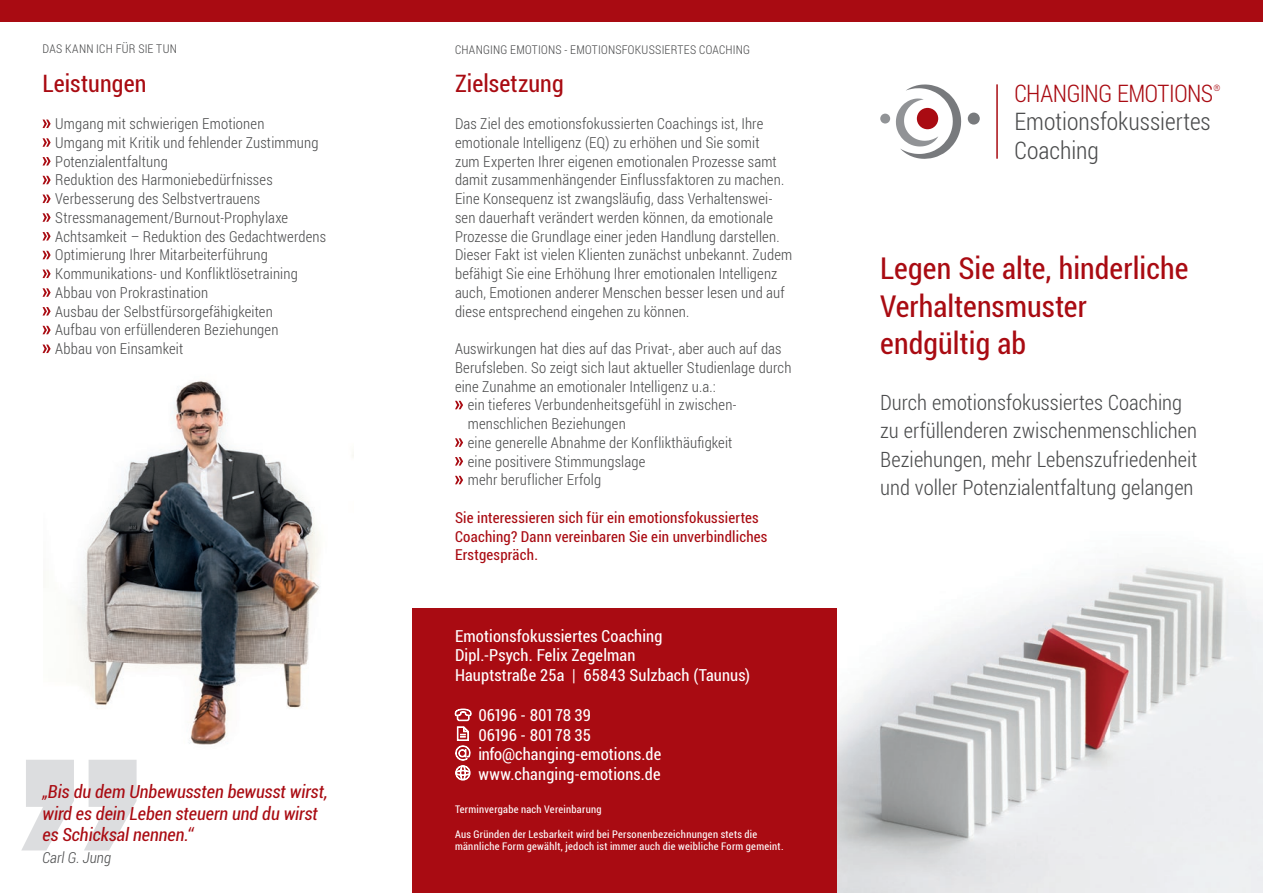
<style>
.page{position:relative;width:1263px;height:893px;background:#fff}
.page>*{position:absolute;margin:0;border:0;box-sizing:border-box;transform-origin:0 0}
.t1{font:30px/37.5px "Roboto Condensed";letter-spacing:.005em;color:#a90b12}
.t2{font:300 24px/28.5px "Roboto Condensed";letter-spacing:.005em;color:#4b4c4d}
.t3{font:24px "Roboto Condensed";letter-spacing:.005em;color:#a90b12}
.t4{font:300 24px "Roboto Condensed";letter-spacing:-.02em;color:#a90b12}
.t5{font:300 21px/28px "Roboto Condensed";letter-spacing:.005em;color:#4b4c4d}
.t6{font:italic 18px/21.6px "Roboto Condensed";color:#a90b12}
.t7{font:16.5px/19.8px "Roboto Condensed";letter-spacing:.01em;color:#fff}
.t8{font:300 15px/18.8px "Roboto Condensed";letter-spacing:.01em;color:#4b4c4d}
.t9{font:15px/18.8px "Roboto Condensed";letter-spacing:.015em;color:#a90b12}
.t10{font:italic 300 15px "Roboto Condensed";color:#4b4c4d}
.t11{font:300 12px "Roboto Condensed";letter-spacing:.02em;color:#4b4c4d}
.t12{font:10.5px/12.6px "Roboto Condensed";letter-spacing:.03em;color:#fff}
.t13{font:300 8.7px "Roboto";color:#a90b12}
</style>
<div class="page">
<img style="left:46px;top:353px;width:307px;height:392px">
<div style="left:412px;top:608px;width:426px;height:285px;background:#a90b12"></div>
<svg style="left:455px;top:709px;width:17px;height:71px"></svg>
<div style="left:0;top:0;width:1263px;height:21px;background:#a90b12"></div>
<svg style="left:455px;top:401px;width:8px;height:8px"></svg>
<svg style="left:455px;top:438px;width:8px;height:9px"></svg>
<svg style="left:455px;top:457px;width:8px;height:9px"></svg>
<svg style="left:455px;top:476px;width:8px;height:8px"></svg>
<img style="left:838px;top:564px;width:425px;height:329px">
<svg style="left:43px;top:120px;width:8px;height:8px"></svg>
<svg style="left:43px;top:138px;width:8px;height:9px"></svg>
<svg style="left:43px;top:157px;width:8px;height:9px"></svg>
<svg style="left:43px;top:176px;width:8px;height:8px"></svg>
<svg style="left:43px;top:195px;width:8px;height:8px"></svg>
<svg style="left:43px;top:213px;width:8px;height:9px"></svg>
<svg style="left:43px;top:232px;width:8px;height:9px"></svg>
<svg style="left:43px;top:251px;width:8px;height:8px"></svg>
<svg style="left:43px;top:270px;width:8px;height:8px"></svg>
<svg style="left:43px;top:288px;width:8px;height:9px"></svg>
<svg style="left:43px;top:307px;width:8px;height:9px"></svg>
<svg style="left:43px;top:326px;width:8px;height:8px"></svg>
<svg style="left:43px;top:345px;width:8px;height:8px"></svg>
<svg style="left:22px;top:760px;width:115px;height:90px"></svg>
<svg style="left:896px;top:84px;width:65px;height:75px"></svg>
<div style="left:917px;top:108px;width:21px;height:21px;background:#a90b12;border-radius:50%"></div>
<div style="left:968px;top:113px;width:12px;height:12px;background:#787a7d;border-radius:50%"></div>
<div style="left:880px;top:114px;width:10px;height:10px;background:#919396;border-radius:50%"></div>
<hr style="left:996px;top:84px;width:2px;height:75px;background:#a90b12">
<p class="t11" style="left:43px;top:40px;width:136px">DAS KANN ICH FÜR SIE TUN</p>
<p class="t11" style="left:455px;top:41px;width:297px">CHANGING EMOTIONS - EMOTIONSFOKUSSIERTES COACHING</p>
<h2 class="t3" style="left:43px;top:66px;width:105px">Leistungen</h2>
<p class="t8" style="left:55px;top:114px;width:272px">Umgang mit schwierigen Emotionen<br>Umgang mit Kritik und fehlender Zustimmung Potenzialentfaltung<br>Reduktion des Harmoniebedürfnisses Verbesserung des Selbstvertrauens Stressmanagement/Burnout-Prophylaxe Achtsamkeit – Reduktion des Gedachtwerdens Optimierung Ihrer Mitarbeiterführung Kommunikations- und Konfliktlösetraining Abbau von Prokrastination<br>Ausbau der Selbstfürsorgefähigkeiten<br>Aufbau von erfüllenderen Beziehungen<br>Abbau von Einsamkeit</p>
<h2 class="t3" style="left:455px;top:66px;width:110px">Zielsetzung</h2>
<p class="t8" style="left:455px;top:114px;width:339px">Das Ziel des emotionsfokussierten Coachings ist, Ihre emotionale Intelligenz (EQ) zu erhöhen und Sie somit<br>zum Experten Ihrer eigenen emotionalen Prozesse samt damit zusammenhängender Einflussfaktoren zu machen.<br>Eine Konsequenz ist zwangsläufig, dass Verhaltenswei&shy;sen dauerhaft verändert werden können, da emotionale Prozesse die Grundlage einer jeden Handlung darstellen.<br>Dieser Fakt ist vielen Klienten zunächst unbekannt. Zudem befähigt Sie eine Erhöhung Ihrer emotionalen Intelligenz auch, Emotionen anderer Menschen besser lesen und auf diese entsprechend eingehen zu können.</p>
<p class="t8" style="left:455px;top:339px;width:328px">Auswirkungen hat dies auf das Privat-, aber auch auf das</p>
<p class="t8" style="left:455px;top:358px;width:338px">Berufsleben. So zeigt sich laut aktueller Studienlage durch</p>
<p class="t8" style="left:455px;top:376px;width:262px">eine Zunahme an emotionaler Intelligenz u.a.:</p>
<p class="t8" style="left:468px;top:395px;width:270px">ein tieferes Verbundenheitsgefühl in zwischen-</p>
<p class="t8" style="left:468px;top:414px;width:160px">menschlichen Beziehungen</p>
<p class="t8" style="left:468px;top:433px;width:266px">eine generelle Abnahme der Konflikthäufigkeit</p>
<p class="t8" style="left:468px;top:451px;width:179px">eine positivere Stimmungslage</p>
<p class="t8" style="left:468px;top:470px;width:135px">mehr beruflicher Erfolg</p>
<p class="t9" style="left:455px;top:508px;width:314px">Sie interessieren sich für ein emotionsfokussiertes<br>Coaching? Dann vereinbaren Sie ein unverbindliches<br>Erstgespräch.</p>
<h2 class="t4" style="left:1014px;top:77px;width:200px">CHANGING EMOTIONS</h2>
<p class="t13" style="left:1213px;top:82px;width:9px">®</p>
<h2 class="t2" style="left:1014px;top:107px;width:198px">Emotionsfokussiertes<br>Coaching</h2>
<h1 class="t1" style="left:880px;top:249px;width:310px">Legen Sie alte, hinderliche<br>Verhaltensmuster endgültig ab</h1>
<h3 class="t5" style="left:880px;top:388px;width:319px">Durch emotionsfokussiertes Coaching zu erfüllenderen zwischenmenschlichen Beziehungen, mehr Lebenszufriedenheit und voller Potenzialentfaltung gelangen</h3>
<p class="t6" style="left:43px;top:780px;width:287px">„Bis du dem Unbewussten bewusst wirst, wird es dein Leben steuern und du wirst es Schicksal nennen.“</p>
<p class="t10" style="left:43px;top:847px;width:70px">Carl G. Jung</p>
<p class="t7" style="left:455px;top:625px;width:296px">Emotionsfokussiertes Coaching<br>Dipl.-Psych. Felix Zegelman<br>Hauptstraße 25a | 65843 Sulzbach (Taunus)</p>
<p class="t7" style="left:478px;top:704px;width:184px">06196 - 801 78 39<br>06196 - 801 78 35 info@changing-emotions.de www.changing-emotions.de</p>
<p class="t12" style="left:455px;top:802px;width:148px">Terminvergabe nach Vereinbarung</p>
<p class="t12" style="left:455px;top:827px;width:330px">Aus Gründen der Lesbarkeit wird bei Personenbezeichnungen stets die männliche Form gewählt, jedoch ist immer auch die weibliche Form gemeint.</p>
</div>
